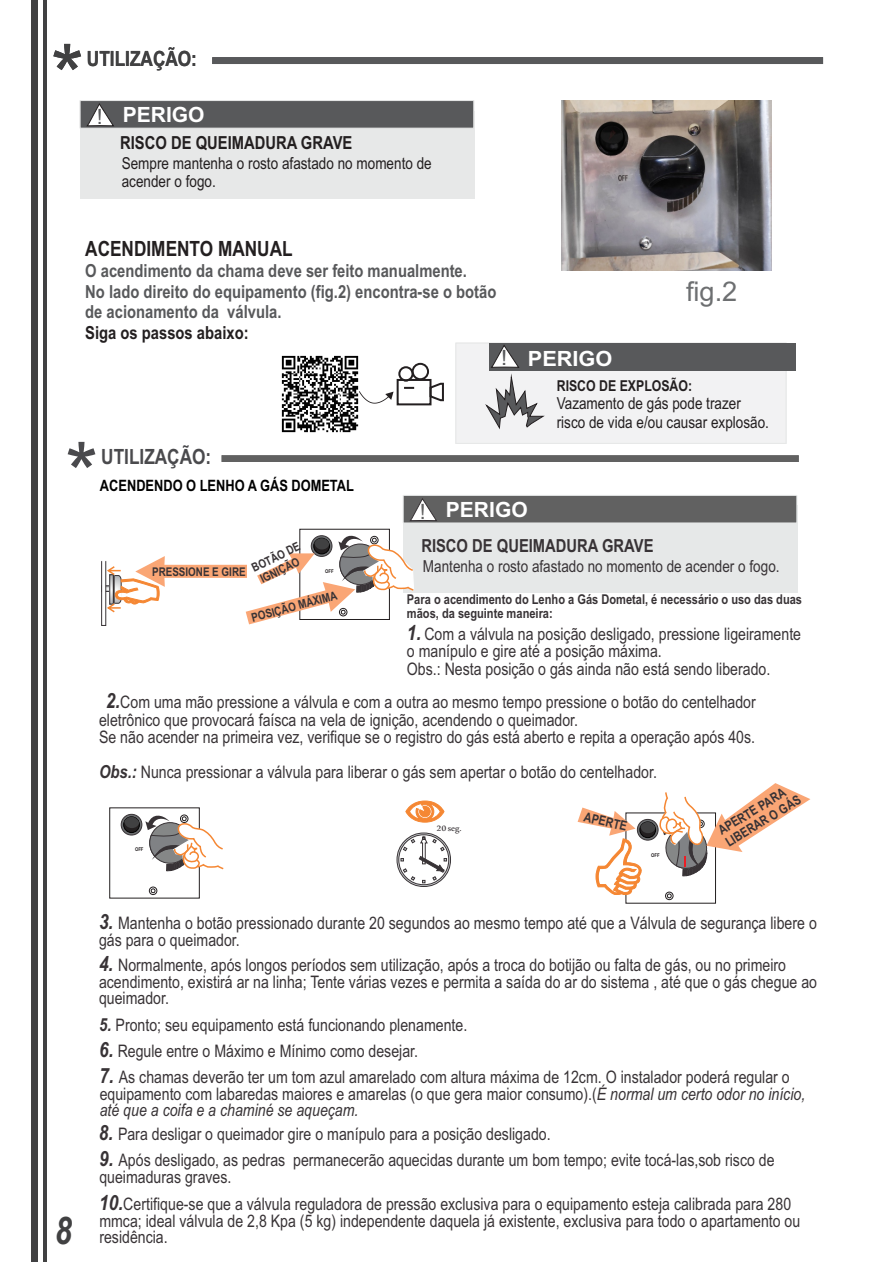
<style>
.page{position:relative;width:893px;height:1262px;background:#fff}
.page>*{position:absolute;margin:0;border:0;box-sizing:border-box;transform-origin:0 0}
.t1{font:italic 700 38.25px "Arial Narrow";color:#414142}
.t2{font:27.15px "Arial";color:#6d6f71}
.t3{font:700 21px "Arial";color:#fff}
.t4{font:700 21px "Arial Narrow";color:#231f20}
.t5{font:700 21px "Arial Narrow";color:#414142}
.t6{font:700 21px "Arial Narrow";color:#4a4a4d}
.t7{font:700 18px/20.5px "Arial Narrow";color:#58595b}
.t8{font:700 18px "Arial Narrow";color:#231f20}
.t9{font:700 18px "Arial Narrow";color:#383336}
.t10{font:17.25px/16.5px "Arial Narrow";color:#383336}
.t11{font:16.5px/18.8px "Arial Narrow";color:#231f20}
.t12{font:16.5px "Arial Narrow";color:#383336}
.t13{font:700 15.6px "Arial Narrow";color:#000}
.t14{font:700 15px "Arial Narrow";color:#231f20}
.t15{font:700 13.5px/14px "Arial Narrow";color:#383336}
.t16{font:700 13.2px/14px "Arial Narrow";color:#383336}
.t17{font:13.2px "Microsoft Uighur";color:#383336}
.t18{font:700 12px/13.6px "Arial Narrow";color:#383336}
.t19{font:700 5.1px "Arial Narrow";color:#231f20}
.s1{font-weight:400;font-size:21.15px;color:#58595b}
.s2{font-weight:400;font-size:21.15px;color:#616161}
.s3{font-weight:700;font-style:italic;font-size:21px}
.s4{font-weight:700;font-style:italic;font-size:18px}
.s5{font-style:italic}
</style>
<div class="page">
<img style="left:562px;top:100px;width:209px;height:170px">
<div style="left:31px;top:0;width:7px;height:1262px;background:#414142"></div>
<hr style="left:43px;top:0;width:3px;height:1262px;background:#414142">
<svg style="left:53px;top:44px;width:28px;height:26px"></svg>
<div style="left:212px;top:57px;width:610px;height:7px;background:#58595b"></div>
<div style="left:80px;top:111px;width:394px;height:87px;background:#e7e8e8"></div>
<div style="left:80px;top:100px;width:394px;height:28px;background:#58595b;border:1px solid #e7e8e8"></div>
<svg style="left:87px;top:104px;width:27px;height:23px"></svg>
<div style="left:489px;top:343px;width:307px;height:28px;background:#58595b"></div>
<svg style="left:455px;top:343px;width:331px;height:101px"></svg>
<svg style="left:68px;top:442px;width:27px;height:26px"></svg>
<svg style="left:222px;top:455px;width:576px;height:7px;background:#636363"></svg>
<div style="left:403px;top:505px;width:394px;height:88px;background:#e6e8e8"></div>
<div style="left:403px;top:495px;width:394px;height:28px;background:#616161;border:1px solid #e6e8e8"></div>
<svg style="left:410px;top:499px;width:27px;height:23px"></svg>
<div style="left:299px;top:529px;width:91px;height:91px;border:1px solid #231f20"></div>
<svg style="left:405px;top:800px;width:39px;height:22px"></svg>
<svg style="left:396px;top:832px;width:55px;height:54px"></svg>
<div style="left:109px;top:807px;width:91px;height:91px;border:1px solid #231f20"></div>
<div style="left:149px;top:886px;width:8px;height:9px;border:1px solid #231f20;border-radius:50%"></div>
<svg style="left:150px;top:887px;width:6px;height:7px"></svg>
<svg style="left:121px;top:814px;width:21px;height:21px"></svg>
<div style="left:123px;top:816px;width:16px;height:16px;background:#231f20;border:1px solid #000;border-radius:50%"></div>
<svg style="left:124px;top:817px;width:15px;height:11px"></svg>
<div style="left:665px;top:891px;width:8px;height:9px;border:1px solid #231f20;border-radius:50%"></div>
<svg style="left:145px;top:813px;width:79px;height:66px"></svg>
<svg style="left:577px;top:783px;width:233px;height:116px"></svg>
<svg style="left:101px;top:533px;width:313px;height:93px"></svg>
<img style="left:281px;top:355px;width:78px;height:78px">
<div style="left:411px;top:363px;width:18px;height:17px;border:2px solid #231f20;border-radius:50%"></div>
<div style="left:398px;top:366px;width:15px;height:15px;border:2px solid #231f20;border-radius:50%"></div>
<svg style="left:359px;top:378px;width:85px;height:28px"></svg>
<p class="t5" style="left:87px;top:51px;width:111px">UTILIZAÇÃO:</p>
<p class="t3" style="left:97px;top:107px;width:109px"><span class="s1">!</span> PERIGO</p>
<p class="t11" style="left:122px;top:155px;width:311px">Sempre mantenha o rosto afastado no momento de acender o fogo.</p>
<p class="t8" style="left:120px;top:135px;width:234px">RISCO DE QUEIMADURA GRAVE</p>
<p class="t4" style="left:85px;top:240px;width:209px">ACENDIMENTO MANUAL</p>
<p class="t7" style="left:85px;top:262px;width:412px">O acendimento da chama deve ser feito manualmente.<br>No lado direito do equipamento (fig.2) encontra-se o botão de acionamento da válvula.</p>
<p class="t8" style="left:85px;top:326px;width:165px">Siga os passos abaixo:</p>
<p class="t3" style="left:501px;top:350px;width:113px"><span class="s1">!</span> PERIGO</p>
<h2 class="t2" style="left:686px;top:281px;width:53px">fig.2</h2>
<p class="t6" style="left:101px;top:448px;width:111px">UTILIZAÇÃO:</p>
<p class="t13" style="left:100px;top:480px;width:255px">ACENDENDO O LENHO A GÁS DOMETAL</p>
<p class="t18" style="left:250px;top:563px;width:53px;rotate:-26deg">BOTÃO DE<br>IGNIÇÃO</p>
<p class="t18" style="left:152px;top:566px;width:95px">PRESSIONE E GIRE</p>
<p class="t19" style="left:325px;top:569px;width:10px">OFF</p>
<p class="t18" style="left:250px;top:612px;width:90px;rotate:-15deg">POSIÇÃO MÁXIMA</p>
<p class="t3" style="left:420px;top:501px;width:109px"><span class="s2">!</span> PERIGO</p>
<p class="t14" style="left:556px;top:380px;width:137px">RISCO DE EXPLOSÃO:</p>
<p class="t11" style="left:556px;top:395px;width:214px">Vazamento de gás pode trazer risco de vida e/ou causar explosão.</p>
<p class="t9" style="left:421px;top:539px;width:234px">RISCO DE QUEIMADURA GRAVE</p>
<p class="t12" style="left:423px;top:560px;width:358px">Mantenha o rosto afastado no momento de acender o fogo.</p>
<p class="t15" style="left:407px;top:593px;width:396px">Para o acendimento do Lenho a Gás Dometal, é necessário o uso das duas mãos, da seguinte maneira:</p>
<p class="t10" style="left:407px;top:627px;width:396px;line-height:17.4px"><span class="s3">1.</span> Com a válvula na posição desligado, pressione ligeiramente o manípulo e gire até a posição máxima.<br>Obs.: Nesta posição o gás ainda não está sendo liberado.</p>
<p class="t10" style="left:99px;top:694px;width:658px;line-height:17.5px;text-indent:7px"><span class="s3">2.</span>Com uma mão pressione a válvula e com a outra ao mesmo tempo pressione o botão do centelhador eletrônico que provocará faísca na vela de ignição, acendendo o queimador.<br>Se não acender na primeira vez, verifique se o registro do gás está aberto e repita a operação após 40s.</p>
<p class="t10" style="left:99px;top:765px;width:559px"><span class="s4">Obs.:</span> Nunca pressionar a válvula para liberar o gás sem apertar o botão do centelhador.</p>
<p class="t19" style="left:135px;top:847px;width:10px">OFF</p>
<p class="t17" style="left:436px;top:821px;width:27px">20 seg.</p>
<p class="t16" style="left:585px;top:811px;width:45px;rotate:13deg">APERTE</p>
<p class="t19" style="left:651px;top:852px;width:10px">OFF</p>
<p class="t16" style="left:716px;top:826px;width:87px;rotate:-31deg">APERTE PARA<br>LIBERAR O GÁS</p>
<h1 class="t1" style="left:55px;top:1216px;width:18px">8</h1>
<p class="t10" style="left:99px;top:916px;width:719px"><span class="s3">3.</span> Mantenha o botão pressionado durante 20 segundos ao mesmo tempo até que a Válvula de segurança libere o gás para o queimador.</p>
<p class="t10" style="left:99px;top:958px;width:719px"><span class="s3">4.</span> Normalmente, após longos períodos sem utilização, após a troca do botijão ou falta de gás, ou no primeiro acendimento, existirá ar na linha; Tente várias vezes e permita a saída do ar do sistema , até que o gás chegue ao queimador.</p>
<p class="t10" style="left:99px;top:1017px;width:369px"><span class="s4">5.</span> Pronto; seu equipamento está funcionando plenamente.</p>
<p class="t10" style="left:99px;top:1044px;width:320px"><span class="s3">6.</span> Regule entre o Máximo e Mínimo como desejar.</p>
<p class="t10" style="left:100px;top:1070px;width:707px"><span class="s3">7.</span> As chamas deverão ter um tom azul amarelado com altura máxima de 12cm. O instalador poderá regular o equipamento com labaredas maiores e amarelas (o que gera maior consumo).(<span class="s5">É normal um certo odor no início, até que a coifa e a chaminé se aqueçam.</span></p>
<p class="t10" style="left:99px;top:1127px;width:453px"><span class="s3">8.</span> Para desligar o queimador gire o manípulo para a posição desligado.</p>
<p class="t10" style="left:99px;top:1153px;width:677px"><span class="s3">9.</span> Após desligado, as pedras permanecerão aquecidas durante um bom tempo; evite tocá-las,sob risco de queimaduras graves.</p>
<p class="t10" style="left:99px;top:1197px;width:702px"><span class="s3">10.</span>Certifique-se que a válvula reguladora de pressão exclusiva para o equipamento esteja calibrada para 280 mmca; ideal válvula de 2,8 Kpa (5 kg) independente daquela já existente, exclusiva para todo o apartamento ou residência.</p>
</div>
